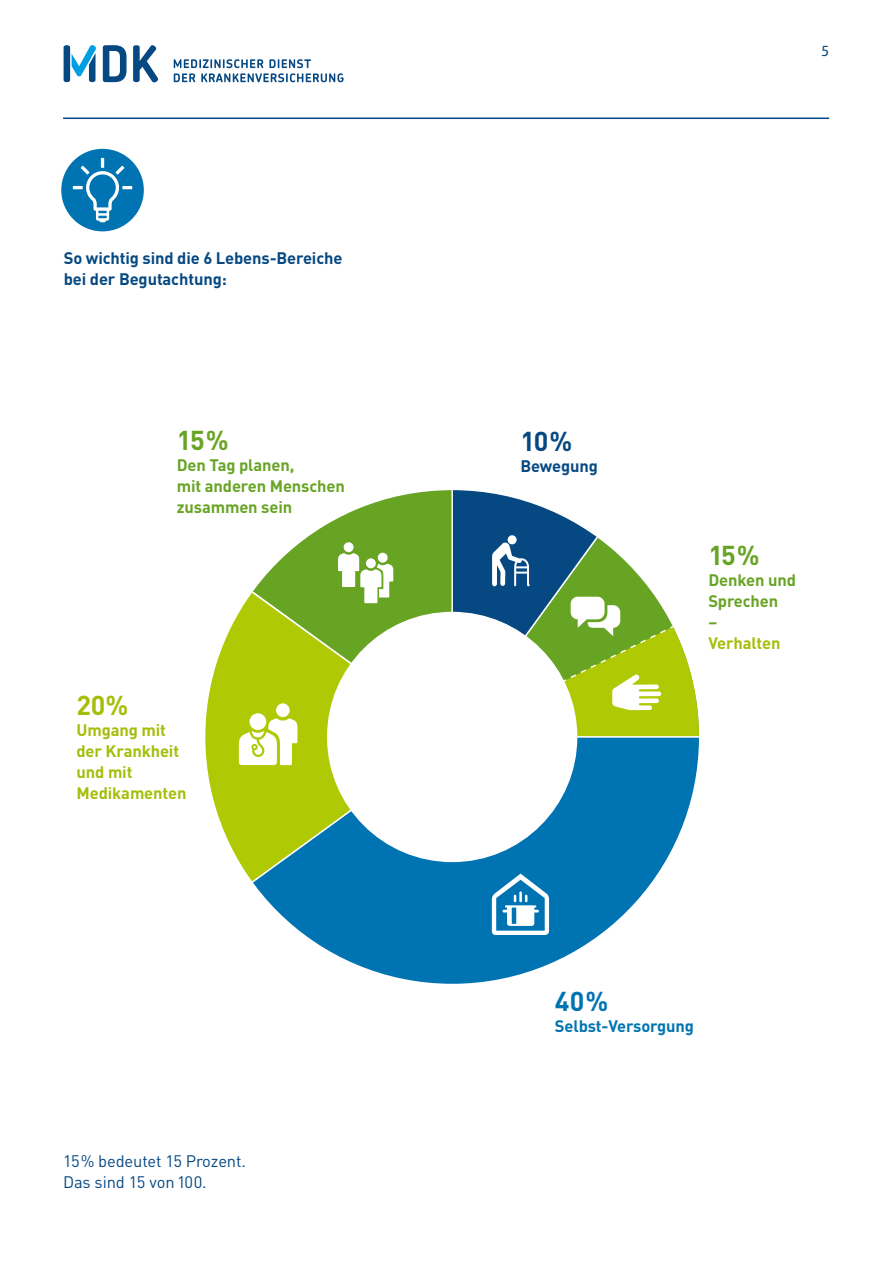
<style>
.page{position:relative;width:893px;height:1263px;background:#fff}
.page>*{position:absolute;margin:0;border:0;box-sizing:border-box;transform-origin:0 0}
.p-Grafik{font:700 27px "DIN";color:#68a424}
.p-Grafik-2{font:700 27px "DIN";color:#064882}
.p-Grafik-3{font:700 27px "DIN";color:#0074b2}
.p-Grafik-4{font:700 27px "DIN";color:#a4be09}
.p-Grafik-5{font:700 16.5px/21px "DIN";letter-spacing:-.01em;color:#68a424}
.p-Grafik-6{font:700 16.5px/21px "DIN";letter-spacing:-.01em;color:#064882}
.p-Grafik-7{font:700 16.5px/21px "DIN";letter-spacing:-.01em;color:#a4be09}
.t1{font:16.5px "DIN";letter-spacing:-.01em;color:#064882}
.p-Grafik-8{font:700 16.5px "DIN";letter-spacing:-.01em;color:#0074b2}
.t2{font:14.7px "Unit Rounded OT";color:#064882}
.s1{color:#a4be09}
</style>
<div class="page">
<svg style="left:174px;top:59px;width:170px;height:23px"></svg>
<svg style="left:103px;top:45px;width:55px;height:37px"></svg>
<svg style="left:64px;top:45px;width:32px;height:37px"></svg>
<hr style="left:63px;top:118px;width:766px;height:1px;background:#064882">
<svg style="left:257px;top:490px;width:193px;height:96px"></svg>
<svg style="left:205px;top:586px;width:245px;height:285px"></svg>
<svg style="left:245px;top:735px;width:454px;height:249px"></svg>
<div style="left:327px;top:612px;width:250px;height:250px;background:#fff;border-radius:50%"></div>
<svg style="left:483px;top:855px;width:66px;height:80px"></svg>
<div style="left:276px;top:703px;width:14px;height:14px;background:#fff;border-radius:50%"></div>
<svg style="left:239px;top:713px;width:58px;height:52px"></svg>
<div style="left:344px;top:542px;width:10px;height:10px;background:#fff;border-radius:50%"></div>
<svg style="left:338px;top:553px;width:55px;height:50px"></svg>
<svg style="left:450px;top:490px;width:249px;height:249px"></svg>
<svg style="left:61px;top:149px;width:83px;height:82px"></svg>
<h3 class="p-Grafik-6" style="left:64px;top:247px;width:280px">So wichtig sind die 6 Lebens-Bereiche bei der Begutachtung:</h3>
<p class="p-Grafik" style="left:177px;top:423px;width:53px">15%</p>
<p class="p-Grafik-5" style="left:177px;top:454px;width:169px">Den Tag planen,<br>mit anderen Menschen zusammen sein</p>
<p class="p-Grafik-4" style="left:77px;top:687px;width:53px">20%</p>
<p class="p-Grafik-7" style="left:77px;top:719px;width:112px">Umgang mit der Krankheit und mit<br>Medikamenten</p>
<p class="t1" style="left:63px;top:1151px;width:184px">15% bedeutet 15 Prozent.</p>
<p class="t1" style="left:63px;top:1172px;width:145px">Das sind 15 von 100.</p>
<p class="t2" style="left:821px;top:42px;width:10px">5</p>
<p class="p-Grafik-2" style="left:520px;top:423px;width:53px">10%</p>
<p class="p-Grafik-6" style="left:520px;top:454px;width:79px">Bewegung</p>
<p class="p-Grafik" style="left:708px;top:537px;width:53px">15%</p>
<p class="p-Grafik-5" style="left:708px;top:568px;width:89px">Denken und<br>Sprechen<br>–<br><span class="s1">Verhalten</span></p>
<p class="p-Grafik-3" style="left:555px;top:984px;width:55px">40%</p>
<p class="p-Grafik-8" style="left:555px;top:1016px;width:140px">Selbst-Versorgung</p>
</div>
